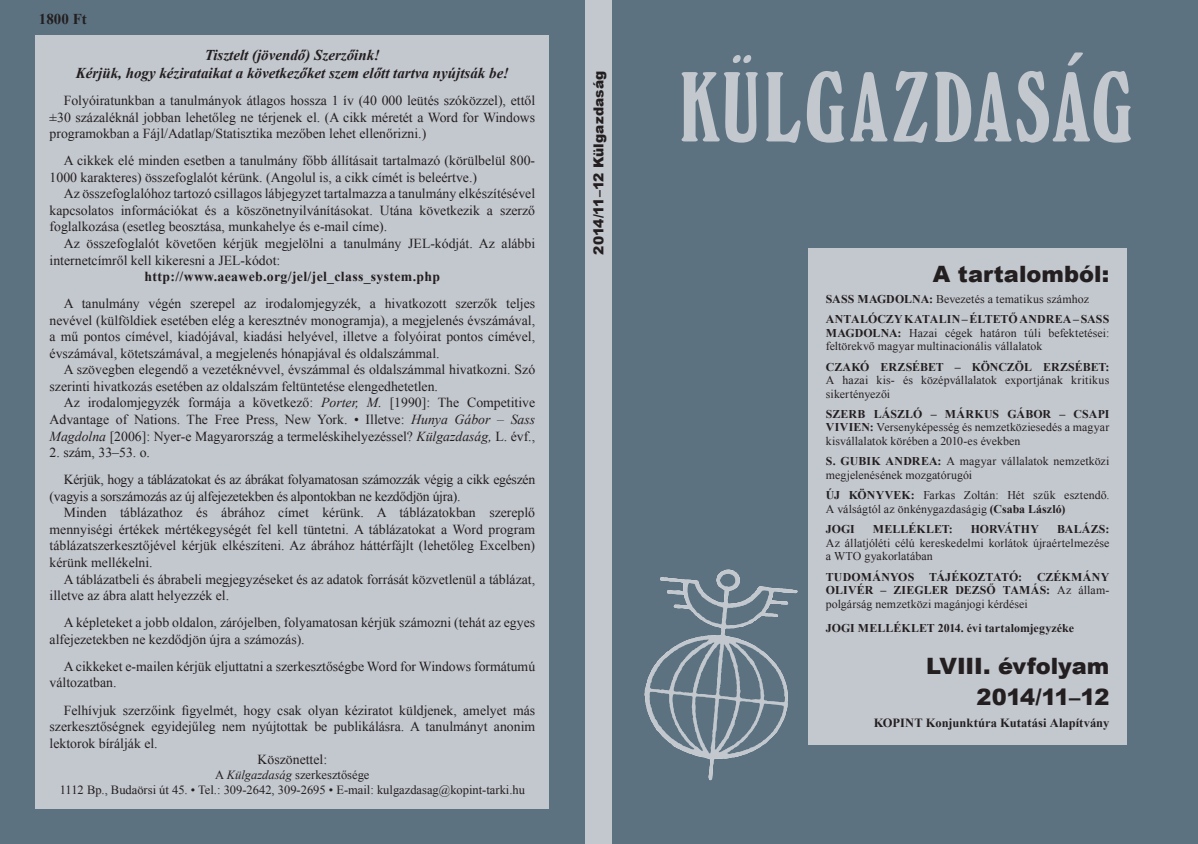
<style>
.page{position:relative;width:1198px;height:844px;background:#fff}
.page>*{position:absolute;margin:0;border:0;box-sizing:border-box;transform-origin:0 0}
.t1{font:97.5px "Windsor Elongated PFL";letter-spacing:.01em;color:#c3c7ce}
.t2{font:900 22.5px "Arial";color:#231f20}
.t3{font:italic 700 15px "Times New Roman";color:#231f20}
.t4{font:700 15px "Times New Roman";color:#231f20}
.t5{font:13.75px/16.5px "Times New Roman";color:#231f20;text-align:justify}
.t6{font:13.75px/16.5px "Times New Roman";letter-spacing:-.02em;color:#231f20}
.t7{font:700 13.75px "Times New Roman";letter-spacing:.025em;color:#231f20}
.t8{font:900 13.75px "Arial";letter-spacing:.005em;color:#231f20}
.t9{font:12.5px "Times New Roman";color:#231f20}
.t10{font:700 12.5px "Times New Roman";letter-spacing:.005em;color:#231f20}
.Tompa{font:11.88px/13.5px "Times New Roman";letter-spacing:.005em;color:#231f20;text-align:justify}
.Tompa-2{font:700 11.88px/13.5px "Times New Roman";letter-spacing:.005em;color:#231f20;text-align:justify}
.s1{font-style:italic}
.s2{font-weight:700}
.s3{font-weight:400}
</style>
<div class="page">
<div style="left:0;top:0;width:1198px;height:843px;background:#5c7281"></div>
<div style="left:586px;top:0;width:26px;height:843px;background:#c3c7ce"></div>
<div style="left:808px;top:248px;width:319px;height:496px;background:#c3c7ce"></div>
<svg style="left:644px;top:569px;width:153px;height:211px"></svg>
<div style="left:35px;top:35px;width:514px;height:773px;background:#c3c7ce"></div>
<p class="t4" style="left:39px;top:9px;width:49px">1800 Ft</p>
<p class="t3" style="left:205px;top:44px;width:177px">Tisztelt (jövendő) Szerzőink!</p>
<p class="t3" style="left:76px;top:62px;width:435px">Kérjük, hogy kézirataikat a következőket szem előtt tartva nyújtsák be!</p>
<p class="t5" style="left:50px;top:92px;width:487px;text-indent:14px">Folyóiratunkban a tanulmányok átlagos hossza 1 ív (40 000 leütés szóközzel), ettől ±30 százaléknál jobban lehetőleg ne térjenek el. (A cikk méretét a Word for Windows programokban a Fájl/Adatlap/Statisztika mezőben lehet ellenőrizni.)</p>
<p class="t5" style="left:50px;top:152px;width:487px;text-indent:14px">A cikkek elé minden esetben a tanulmány főbb állításait tartalmazó (körülbelül 800-<br>1000 karakteres) összefoglalót kérünk. (Angolul is, a cikk címét is beleértve.)</p>
<p class="t5" style="left:50px;top:185px;width:487px;text-indent:14px">Az összefoglalóhoz tartozó csillagos lábjegyzet tartalmazza a tanulmány elkészítésével kapcsolatos információkat és a köszönetnyilvánításokat. Utána következik a szerző foglalkozása (esetleg beosztása, munkahelye és e-mail címe).</p>
<p class="t5" style="left:50px;top:235px;width:487px;text-indent:14px">Az összefoglalót követően kérjük megjelölni a tanulmány JEL-kódját. Az alábbi internetcímről kell kikeresni a JEL-kódot:</p>
<p class="t7" style="left:145px;top:267px;width:297px">http://www.aeaweb.org/jel/jel_class_system.php</p>
<p class="t5" style="left:50px;top:295px;width:487px;text-indent:14px">A tanulmány végén szerepel az irodalomjegyzék, a hivatkozott szerzők teljes nevével (külföldiek esetében elég a keresztnév monogramja), a megjelenés évszámával, a mű pontos címével, kiadójával, kiadási helyével, illetve a folyóirat pontos címével, évszámával, kötetszámával, a megjelenés hónapjával és oldalszámmal.</p>
<p class="t5" style="left:50px;top:361px;width:487px;text-indent:14px">A szövegben elegendő a vezetéknévvel, évszámmal és oldalszámmal hivatkozni. Szó szerinti hivatkozás esetében az oldalszám feltüntetése elengedhetetlen.</p>
<p class="t5" style="left:50px;top:394px;width:487px;text-indent:14px">Az irodalomjegyzék formája a következő: <span class="s1">Porter, M.</span> [1990]: The Competitive Advantage of Nations. The Free Press, New York. • Illetve: <span class="s1">Hunya Gábor – Sass Magdolna</span> [2006]: Nyer-e Magyarország a termeléskihelyezéssel? <span class="s1">Külgazdaság,</span> L. évf.,</p>
<p class="t5" style="left:50px;top:444px;width:102px">2. szám, 33–53. o.</p>
<p class="t6" style="left:50px;top:471px;width:487px;text-indent:14px">Kérjük, hogy a táblázatokat és az ábrákat folyamatosan számozzák végig a cikk egészén (vagyis a sorszámozás az új alfejezetekben és alpontokban ne kezdődjön újra).</p>
<p class="t5" style="left:50px;top:504px;width:487px;text-indent:14px">Minden táblázathoz és ábrához címet kérünk. A táblázatokban szereplő mennyiségi értékek mértékegységét fel kell tüntetni. A táblázatokat a Word program táblázatszerkesztőjével kérjük elkészíteni. Az ábrához háttérfájlt (lehetőleg Excelben) kérünk mellékelni.</p>
<p class="t5" style="left:50px;top:570px;width:487px;text-indent:14px">A táblázatbeli és ábrabeli megjegyzéseket és az adatok forrását közvetlenül a táblázat, illetve az ábra alatt helyezzék el.</p>
<p class="t5" style="left:50px;top:614px;width:487px;text-indent:14px">A képleteket a jobb oldalon, zárójelben, folyamatosan kérjük számozni (tehát az egyes alfejezetekben ne kezdődjön újra a számozás).</p>
<p class="t5" style="left:50px;top:657px;width:487px;text-indent:14px">A cikkeket e-mailen kérjük eljuttatni a szerkesztőségbe Word for Windows formátumú változatban.</p>
<p class="t5" style="left:50px;top:701px;width:487px;text-indent:14px">Felhívjuk szerzőink figyelmét, hogy csak olyan kéziratot küldjenek, amelyet más szerkesztőségnek egyidejűleg nem nyújtottak be publikálásra. A tanulmányt anonim lektorok bírálják el.</p>
<p class="t5" style="left:258px;top:751px;width:71px">Köszönettel:</p>
<p class="t9" style="left:215px;top:766px;width:156px">A <span class="s1">Külgazdaság</span> szerkesztősége</p>
<p class="t9" style="left:60px;top:781px;width:467px">1112 Bp., Budaörsi út 45. • Tel.: 309-2642, 309-2695 • E-mail: kulgazdasag@kopint-tarki.hu</p>
<p class="t8" style="left:588px;top:255px;width:185px;rotate:-90deg">2014/11–12 Külgazdaság</p>
<p class="t1" style="left:677px;top:50px;width:458px">KÜLGAZDASÁG</p>
<p class="t2" style="left:933px;top:257px;width:178px">A tartalomból:</p>
<p class="Tompa" style="left:826px;top:291px;width:265px"><span class="s2">SASS MAGDOLNA:</span> Bevezetés a tematikus számhoz</p>
<p class="Tompa" style="left:826px;top:312px;width:285px"><span class="s2">ANTALÓCZY KATALIN – ÉLTETŐ ANDREA – SASS MAGDOLNA:</span> Hazai cégek határon túli befektetései: feltörekvő magyar multinacionális vállalatok</p>
<p class="Tompa" style="left:826px;top:359px;width:285px"><span class="s2">CZAKÓ ERZSÉBET – KÖNCZÖL ERZSÉBET:<br></span>A hazai kis- és középvállalatok exportjának kritikus sikertényezői</p>
<p class="Tompa" style="left:826px;top:407px;width:285px"><span class="s2">SZERB LÁSZLÓ – MÁRKUS GÁBOR – CSAPI VIVIEN:</span> Versenyképesség és nemzetköziesedés a magyar kisvállalatok körében a 2010-es években</p>
<p class="Tompa" style="left:826px;top:454px;width:285px"><span class="s2">S. GUBIK ANDREA:</span> A magyar vállalatok nemzetközi megjelenésének mozgatórugói</p>
<p class="Tompa" style="left:826px;top:488px;width:285px"><span class="s2">ÚJ KÖNYVEK:</span> Farkas Zoltán: Hét szűk esztendő.<br>A válságtól az önkénygazdaságig <span class="s2">(Csaba László)</span></p>
<p class="Tompa-2" style="left:826px;top:522px;width:31px">JOGI</p>
<p class="Tompa-2" style="left:873px;top:522px;width:81px">MELLÉKLET:</p>
<p class="Tompa-2" style="left:970px;top:522px;width:70px">HORVÁTHY</p>
<p class="Tompa" style="left:826px;top:522px;width:285px;text-indent:231px"><span class="s2">BALÁZS:<br></span>Az állatjóléti célú kereskedelmi korlátok újraértelmezése a WTO gyakorlatában</p>
<p class="Tompa-2" style="left:826px;top:569px;width:285px">TUDOMÁNYOS TÁJÉKOZTATÓ: CZÉKMÁNY OLIVÉR – ZIEGLER DEZSŐ TAMÁS: <span class="s3">Az állam&shy;polgárság nemzetközi magánjogi kérdései</span></p>
<p class="Tompa-2" style="left:826px;top:620px;width:250px">JOGI MELLÉKLET 2014. évi tartalomjegyzéke</p>
<p class="t2" style="left:926px;top:649px;width:185px">LVIII. évfolyam</p>
<p class="t2" style="left:976px;top:680px;width:134px">2014/11–12</p>
<p class="t10" style="left:873px;top:714px;width:237px">KOPINT Konjunktúra Kutatási Alapítvány</p>
</div>
